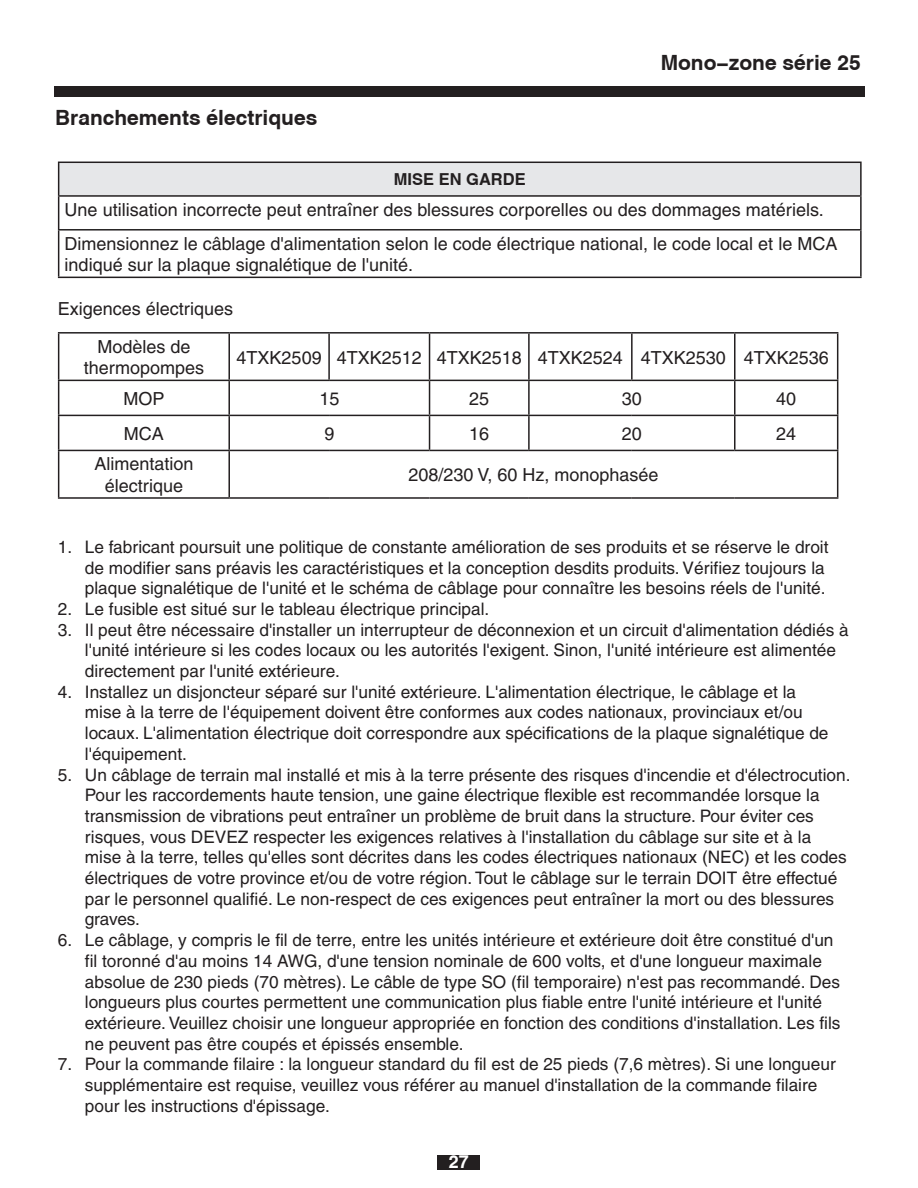
<style>
.page{position:relative;width:918px;height:1188px;background:#fff}
.page>*{position:absolute;margin:0;border:0;box-sizing:border-box;transform-origin:0 0}
.t1{font:700 21px "Helvetica";color:#231f20}
.t2{font:18px/21.6px "Helvetica";color:#231f20;text-align:center}
.t3{font:700 18px "Helvetica";color:#fff}
.t4{font:17.25px/20.7px "Helvetica";color:#231f20}
.t5{font:700 16.5px "Helvetica";color:#231f20}
</style>
<div class="page">
<hr style="left:58px;top:332px;width:171px;height:2px;background:#231f20">
<hr style="left:58px;top:334px;width:1px;height:46px;background:#231f20">
<hr style="left:229px;top:332px;width:100px;height:2px;background:#231f20">
<hr style="left:228px;top:334px;width:2px;height:46px;background:#231f20">
<hr style="left:329px;top:332px;width:101px;height:2px;background:#231f20">
<hr style="left:328px;top:334px;width:2px;height:46px;background:#231f20">
<hr style="left:430px;top:332px;width:99px;height:2px;background:#231f20">
<hr style="left:429px;top:334px;width:1px;height:46px;background:#231f20">
<hr style="left:529px;top:332px;width:103px;height:2px;background:#231f20">
<hr style="left:528px;top:334px;width:2px;height:46px;background:#231f20">
<hr style="left:632px;top:332px;width:103px;height:2px;background:#231f20">
<hr style="left:631px;top:334px;width:2px;height:46px;background:#231f20">
<hr style="left:735px;top:332px;width:103px;height:2px;background:#231f20">
<hr style="left:734px;top:334px;width:2px;height:46px;background:#231f20">
<hr style="left:837px;top:334px;width:1px;height:46px;background:#231f20">
<hr style="left:58px;top:380px;width:171px;height:1px;background:#231f20">
<hr style="left:58px;top:381px;width:1px;height:34px;background:#231f20">
<hr style="left:229px;top:380px;width:100px;height:1px;background:#231f20">
<hr style="left:228px;top:381px;width:2px;height:34px;background:#231f20">
<hr style="left:329px;top:380px;width:101px;height:1px;background:#231f20">
<hr style="left:430px;top:380px;width:99px;height:1px;background:#231f20">
<hr style="left:429px;top:381px;width:1px;height:34px;background:#231f20">
<hr style="left:529px;top:380px;width:103px;height:1px;background:#231f20">
<hr style="left:528px;top:381px;width:2px;height:34px;background:#231f20">
<hr style="left:632px;top:380px;width:103px;height:1px;background:#231f20">
<hr style="left:735px;top:380px;width:103px;height:1px;background:#231f20">
<hr style="left:734px;top:381px;width:2px;height:34px;background:#231f20">
<hr style="left:837px;top:381px;width:1px;height:34px;background:#231f20">
<hr style="left:58px;top:415px;width:171px;height:1px;background:#231f20">
<hr style="left:58px;top:416px;width:1px;height:34px;background:#231f20">
<hr style="left:229px;top:415px;width:100px;height:1px;background:#231f20">
<hr style="left:228px;top:416px;width:2px;height:34px;background:#231f20">
<hr style="left:329px;top:415px;width:101px;height:1px;background:#231f20">
<hr style="left:430px;top:415px;width:99px;height:1px;background:#231f20">
<hr style="left:429px;top:416px;width:1px;height:34px;background:#231f20">
<hr style="left:529px;top:415px;width:103px;height:1px;background:#231f20">
<hr style="left:528px;top:416px;width:2px;height:34px;background:#231f20">
<hr style="left:632px;top:415px;width:103px;height:1px;background:#231f20">
<hr style="left:735px;top:415px;width:103px;height:1px;background:#231f20">
<hr style="left:734px;top:416px;width:2px;height:34px;background:#231f20">
<hr style="left:837px;top:416px;width:1px;height:34px;background:#231f20">
<hr style="left:58px;top:450px;width:171px;height:1px;background:#231f20">
<hr style="left:58px;top:451px;width:1px;height:46px;background:#231f20">
<hr style="left:229px;top:450px;width:100px;height:1px;background:#231f20">
<hr style="left:228px;top:451px;width:2px;height:46px;background:#231f20">
<hr style="left:329px;top:450px;width:101px;height:1px;background:#231f20">
<hr style="left:430px;top:450px;width:99px;height:1px;background:#231f20">
<hr style="left:529px;top:450px;width:103px;height:1px;background:#231f20">
<hr style="left:632px;top:450px;width:103px;height:1px;background:#231f20">
<hr style="left:735px;top:450px;width:103px;height:1px;background:#231f20">
<hr style="left:837px;top:451px;width:1px;height:46px;background:#231f20">
<hr style="left:58px;top:497px;width:171px;height:2px;background:#231f20">
<hr style="left:229px;top:497px;width:100px;height:2px;background:#231f20">
<hr style="left:329px;top:497px;width:101px;height:2px;background:#231f20">
<hr style="left:430px;top:497px;width:99px;height:2px;background:#231f20">
<hr style="left:529px;top:497px;width:103px;height:2px;background:#231f20">
<hr style="left:632px;top:497px;width:103px;height:2px;background:#231f20">
<hr style="left:735px;top:497px;width:103px;height:2px;background:#231f20">
<div style="left:438px;top:1155px;width:42px;height:15px;background:#231f20"></div>
<div style="left:54px;top:86px;width:810px;height:11px;background:#231f20"></div>
<div style="left:59px;top:162px;width:802px;height:34px;background:#e6e7e9"></div>
<hr style="left:58px;top:162px;width:804px;height:1px;background:#231f20">
<hr style="left:58px;top:163px;width:1px;height:32px;background:#231f20">
<hr style="left:860px;top:163px;width:2px;height:32px;background:#231f20">
<hr style="left:58px;top:195px;width:804px;height:2px;background:#231f20">
<hr style="left:58px;top:197px;width:1px;height:32px;background:#231f20">
<hr style="left:860px;top:197px;width:2px;height:32px;background:#231f20">
<hr style="left:58px;top:229px;width:804px;height:2px;background:#231f20">
<hr style="left:58px;top:231px;width:1px;height:46px;background:#231f20">
<hr style="left:860px;top:231px;width:2px;height:46px;background:#231f20">
<hr style="left:58px;top:277px;width:804px;height:1px;background:#231f20">
<p class="t1" style="left:55px;top:105px;width:264px">Branchements électriques</p>
<p class="t1" style="left:661px;top:50px;width:202px">Mono-zone série 25</p>
<p class="t5" style="left:394px;top:169px;width:134px">MISE EN GARDE</p>
<p class="t2" style="left:65px;top:199px;width:761px">Une utilisation incorrecte peut entraîner des blessures corporelles ou des dommages matériels.</p>
<p class="t2" style="left:65px;top:233px;width:774px;text-align:left">Dimensionnez le câblage d'alimentation selon le code électrique national, le code local et le MCA indiqué sur la plaque signalétique de l'unité.</p>
<p class="t2" style="left:58px;top:298px;width:177px">Exigences électriques</p>
<p class="t2" style="left:84px;top:336px;width:122px">Modèles de thermopompes</p>
<p class="t2" style="left:237px;top:346px;width:87px">4TXK2509</p>
<p class="t2" style="left:337px;top:346px;width:87px">4TXK2512</p>
<p class="t2" style="left:437px;top:346px;width:87px">4TXK2518</p>
<p class="t2" style="left:538px;top:346px;width:87px">4TXK2524</p>
<p class="t2" style="left:641px;top:346px;width:87px">4TXK2530</p>
<p class="t2" style="left:744px;top:346px;width:87px">4TXK2536</p>
<p class="t2" style="left:123px;top:388px;width:43px">MOP</p>
<p class="t2" style="left:319px;top:388px;width:22px">15</p>
<p class="t2" style="left:469px;top:388px;width:22px">25</p>
<p class="t2" style="left:622px;top:388px;width:22px">30</p>
<p class="t2" style="left:776px;top:388px;width:22px">40</p>
<p class="t2" style="left:124px;top:423px;width:41px">MCA</p>
<p class="t2" style="left:324px;top:423px;width:12px">9</p>
<p class="t2" style="left:469px;top:423px;width:22px">16</p>
<p class="t2" style="left:622px;top:423px;width:22px">20</p>
<p class="t2" style="left:776px;top:423px;width:22px">24</p>
<p class="t2" style="left:94px;top:453px;width:101px">Alimentation électrique</p>
<p class="t2" style="left:408px;top:464px;width:252px">208/230 V, 60 Hz, monophasée</p>
<p class="t4" style="left:85px;top:536px;width:745px;text-indent:-27px">1. Le fabricant poursuit une politique de constante amélioration de ses produits et se réserve le droit de modifier sans préavis les caractéristiques et la conception desdits produits. Vérifiez toujours la plaque signalétique de l'unité et le schéma de câblage pour connaître les besoins réels de l'unité.</p>
<p class="t4" style="left:58px;top:598px;width:433px">2. Le fusible est situé sur le tableau électrique principal.</p>
<p class="t4" style="left:85px;top:619px;width:765px;text-indent:-27px">3. Il peut être nécessaire d'installer un interrupteur de déconnexion et un circuit d'alimentation dédiés à l'unité intérieure si les codes locaux ou les autorités l'exigent. Sinon, l'unité intérieure est alimentée directement par l'unité extérieure.</p>
<p class="t4" style="left:85px;top:681px;width:745px;text-indent:-27px">4. Installez un disjoncteur séparé sur l'unité extérieure. L'alimentation électrique, le câblage et la mise à la terre de l'équipement doivent être conformes aux codes nationaux, provinciaux et/ou locaux. L'alimentation électrique doit correspondre aux spécifications de la plaque signalétique de l'équipement.</p>
<p class="t4" style="left:85px;top:764px;width:767px;text-indent:-27px">5. Un câblage de terrain mal installé et mis à la terre présente des risques d'incendie et d'électrocution.<br>Pour les raccordements haute tension, une gaine électrique flexible est recommandée lorsque la transmission de vibrations peut entraîner un problème de bruit dans la structure. Pour éviter ces risques, vous DEVEZ respecter les exigences relatives à l'installation du câblage sur site et à la mise à la terre, telles qu'elles sont décrites dans les codes électriques nationaux (NEC) et les codes électriques de votre province et/ou de votre région. Tout le câblage sur le terrain DOIT être effectué par le personnel qualifié. Le non-respect de ces exigences peut entraîner la mort ou des blessures graves.</p>
<p class="t4" style="left:85px;top:930px;width:757px;text-indent:-27px">6. Le câblage, y compris le fil de terre, entre les unités intérieure et extérieure doit être constitué d'un fil toronné d'au moins 14 AWG, d'une tension nominale de 600 volts, et d'une longueur maximale absolue de 230 pieds (70 mètres). Le câble de type SO (fil temporaire) n'est pas recommandé. Des longueurs plus courtes permettent une communication plus fiable entre l'unité intérieure et l'unité extérieure. Veuillez choisir une longueur appropriée en fonction des conditions d'installation. Les fils ne peuvent pas être coupés et épissés ensemble.</p>
<p class="t4" style="left:85px;top:1054px;width:752px;text-indent:-27px">7. Pour la commande filaire : la longueur standard du fil est de 25 pieds (7,6 mètres). Si une longueur supplémentaire est requise, veuillez vous référer au manuel d'installation de la commande filaire pour les instructions d'épissage.</p>
<p class="t3" style="left:449px;top:1150px;width:22px">27</p>
</div>
